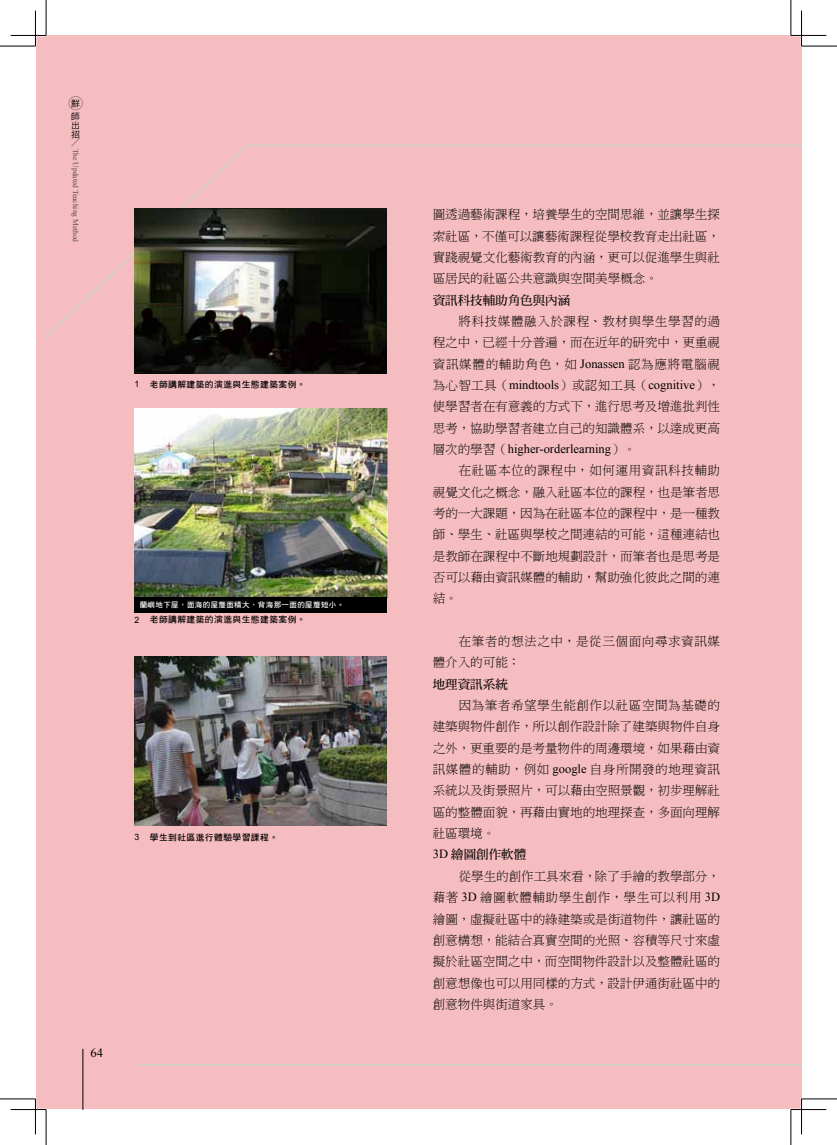
<style>
.page{position:relative;width:837px;height:1145px;background:#fff}
.page>*{position:absolute;margin:0;border:0;box-sizing:border-box;transform-origin:0 0}
.t1{font:12.5px/21.4px "DF Ming Lt HKP BF";color:#000;text-align:justify}
.t2{font:12.5px "Times New Roman";color:#000}
.t3{font:12.5px/21.4px "DF Ming Lt HKP BF";letter-spacing:.05em;color:#000}
.t4{font:12.5px "DF Ming Bd HKP BF";color:#000}
.t5{font:8.75px "DF Hei Bd HKP BF";letter-spacing:.05em;color:#000}
.t6{font:8.75px/13.4px "DF Hei Md HKP BF";color:#000}
.t7{font:8.75px "P Ming Li U";color:#000}
.t8{font:7.5px "DF Hei Bd HKP BF";letter-spacing:.05em;color:#fff}
.t9{font:7.5px "Times New Roman";color:#4c4948}
.s1{font-family:"Arial"}
.s2{font-family:"Times New Roman"}
.s3{font-family:"DF Ming Lt HKP BF"}
</style>
<div class="page">
<div style="left:36px;top:35px;width:765px;height:1073px;background:#f6bdc0"></div>
<div style="left:69px;top:96px;width:13px;height:14px;border:1px solid #000;border-radius:50%"></div>
<hr style="left:83px;top:1048px;width:1px;height:61px;background:#000">
<img style="left:134px;top:656px;width:253px;height:169px">
<svg style="left:46px;top:145px;width:755px;height:192px"></svg>
<svg style="left:137px;top:790px;width:664px;height:275px"></svg>
<img style="left:134px;top:208px;width:253px;height:165px">
<img style="left:134px;top:409px;width:253px;height:188px">
<div style="left:134px;top:597px;width:253px;height:16px;background:#000"></div>
<hr style="left:800px;top:11px;width:2px;height:35px;background:#fff">
<hr style="left:800px;top:1098px;width:2px;height:36px;background:#fff">
<hr style="left:0;top:46px;width:35px;height:1px;background:#000">
<hr style="left:801px;top:46px;width:35px;height:1px;background:#000">
<hr style="left:0;top:1098px;width:35px;height:1px;background:#000">
<hr style="left:801px;top:1098px;width:35px;height:1px;background:#000">
<hr style="left:46px;top:0;width:1px;height:35px;background:#000">
<hr style="left:46px;top:1109px;width:1px;height:35px;background:#000">
<hr style="left:790px;top:0;width:1px;height:35px;background:#000">
<hr style="left:790px;top:1109px;width:1px;height:35px;background:#000">
<hr style="left:11px;top:35px;width:35px;height:1px;background:#000">
<hr style="left:790px;top:35px;width:36px;height:1px;background:#000">
<hr style="left:11px;top:1109px;width:35px;height:1px;background:#000">
<hr style="left:790px;top:1109px;width:36px;height:1px;background:#000">
<hr style="left:35px;top:11px;width:1px;height:35px;background:#000">
<hr style="left:35px;top:1098px;width:1px;height:36px;background:#000">
<hr style="left:801px;top:11px;width:1px;height:35px;background:#000">
<hr style="left:801px;top:1098px;width:1px;height:36px;background:#000">
<p class="t6" style="left:71px;top:97px;width:10px">鮮師</p>
<p class="t6" style="left:71px;top:121px;width:10px;line-height:8.8px">出招</p>
<p class="t7" style="left:71px;top:138px;width:10px">／</p>
<p class="t9" style="left:81px;top:149px;width:95px;rotate:90deg">The Updated Teaching Method</p>
<p class="t5" style="left:134px;top:380px;width:173px"><span class="s1">1</span> 老師講解建築的演進與生態建築案例。</p>
<p class="t8" style="left:140px;top:601px;width:206px">蘭嶼地下屋，面海的屋簷面積大，背海那一面的屋簷短小。</p>
<p class="t5" style="left:134px;top:615px;width:173px"><span class="s1">2</span> 老師講解建築的演進與生態建築案例。</p>
<p class="t5" style="left:134px;top:833px;width:145px"><span class="s1">3</span> 學生到社區進行體驗學習課程。</p>
<p class="t2" style="left:90px;top:1044px;width:14px">64</p>
<p class="t1" style="left:432px;top:204px;width:289px">圖透過藝術課程，培養學生的空間思維，並讓學生探索社區，不僅可以讓藝術課程從學校教育走出社區，實踐視覺文化藝術教育的內涵，更可以促進學生與社區居民的社區公共意識與空間美學概念。</p>
<p class="t4" style="left:432px;top:293px;width:139px">資訊科技輔助角色與內涵</p>
<p class="t1" style="left:432px;top:311px;width:289px;text-indent:26px">將科技媒體融入於課程、教材與學生學習的過程之中，已經十分普遍，而在近年的研究中，更重視資訊媒體的輔助角色，如 <span class="s2">Jonassen</span> 認為應將電腦視</p>
<p class="t2" style="left:432px;top:376px;width:289px"><span class="s3">為心智工具（</span>mindtools<span class="s3">）或認知工具（</span>cognitive<span class="s3">），</span></p>
<p class="t1" style="left:432px;top:396px;width:289px">使學習者在有意義的方式下，進行思考及增進批判性思考，協助學習者建立自己的知識體系，以達成更高</p>
<p class="t2" style="left:432px;top:440px;width:205px"><span class="s3">層次的學習（</span>higher-orderlearning<span class="s3">）。</span></p>
<p class="t1" style="left:432px;top:460px;width:289px;text-indent:26px">在社區本位的課程中，如何運用資訊科技輔助視覺文化之概念，融入社區本位的課程，也是筆者思考的一大課題，因為在社區本位的課程中，是一種教師、學生、社區與學校之間連結的可能，這種連結也是教師在課程中不斷地規劃設計，而筆者也是思考是否可以藉由資訊媒體的輔助，幫助強化彼此之間的連結。</p>
<p class="t3" style="left:432px;top:631px;width:289px;text-indent:26px">在筆者的想法之中，是從三個面向尋求資訊媒體介入的可能：</p>
<p class="t4" style="left:432px;top:677px;width:76px">地理資訊系統</p>
<p class="t1" style="left:432px;top:695px;width:289px;text-indent:26px">因為筆者希望學生能創作以社區空間為基礎的建築與物件創作，所以創作設計除了建築與物件自身之外，更重要的是考量物件的周邊環境，如果藉由資訊媒體的輔助，例如 <span class="s2">google</span> 自身所開發的地理資訊系統以及街景照片，可以藉由空照景觀，初步理解社區的整體面貌，再藉由實地的地理探查，多面向理解社區環境。</p>
<p class="t4" style="left:432px;top:848px;width:95px"><span class="s2">3D</span> 繪圖創作軟體</p>
<p class="t1" style="left:432px;top:866px;width:289px;text-indent:26px">從學生的創作工具來看，除了手繪的教學部分，藉著 <span class="s2">3D</span> 繪圖軟體輔助學生創作，學生可以利用 <span class="s2">3D</span>繪圖，虛擬社區中的綠建築或是街道物件，讓社區的創意構想，能結合真實空間的光照、容積等尺寸來虛擬於社區空間之中，而空間物件設計以及整體社區的創意想像也可以用同樣的方式，設計伊通街社區中的創意物件與街道家具。</p>
</div>
